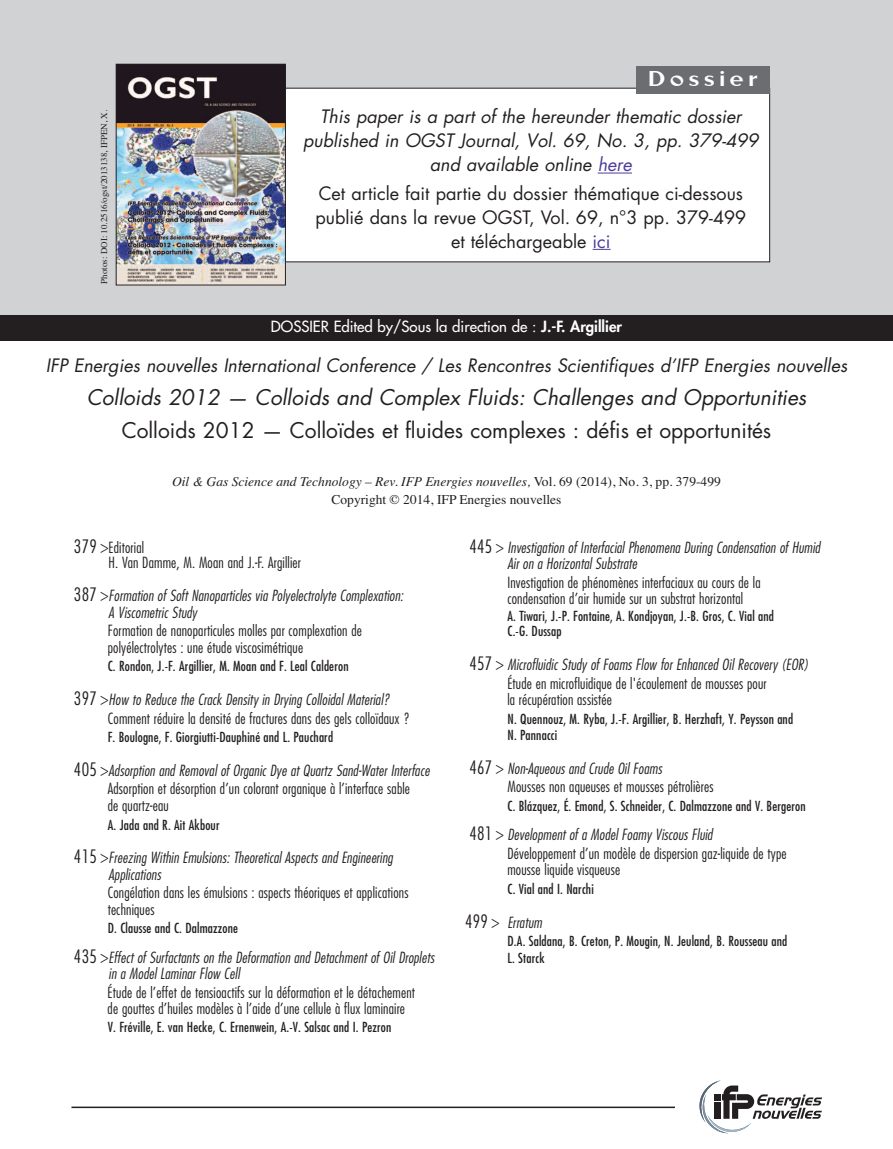
<style>
.page{position:relative;width:893px;height:1149px;background:#fff}
.page>*{position:absolute;margin:0;border:0;box-sizing:border-box;transform-origin:0 0}
.t1{font:24px "Rubino Sans ICG Fill";letter-spacing:.155em;color:#fff;scale:1.2 1}
.t2{font:italic 21px "Futura Std";color:#231f20}
.t3{font:21px "Futura Std";color:#231f20}
.t4{font:italic 18px/24px "Futura Std";color:#231f20;text-align:center}
.t5{font:18px/24px "Futura Std";color:#231f20;text-align:center}
.t6{font:300 condensed 15px/16.5px "Futura Std";letter-spacing:.01em;color:#231f20}
.t7{font:italic 300 condensed 15px/16.5px "Futura Std";letter-spacing:.01em;color:#231f20}
.t8{font:500 15px "Futura Std";color:#fff}
.t9{font:condensed 13.5px/16.5px "Futura Std";letter-spacing:.01em;color:#231f20}
.t10{font:13.5px/18px "Times";color:#231f20;text-align:center}
.t11{font:9px "Times";color:#231f20}
.s1{color:#4d3c98}
.s2{font-weight:800}
.s3{font-style:italic}
.s4{font-size:18px}
.s5{font-style:normal;font-size:18px}
.s6{font-style:normal}
</style>
<div class="page">
<div style="left:0;top:0;width:893px;height:315px;background:#d1d2d4"></div>
<div style="left:0;top:315px;width:893px;height:25px;background:#231f20"></div>
<div style="left:250px;top:88px;width:520px;height:174px;background:#fff"></div>
<hr style="left:598px;top:172px;width:34px;height:1px;background:#4d3c98">
<svg style="left:593px;top:249px;width:18px;height:1px"></svg>
<div style="left:637px;top:67px;width:133px;height:27px;background:#6c6d70"></div>
<img style="left:118px;top:66px;width:166px;height:217px">
<div style="left:116px;top:64px;width:170px;height:221px;border:1px solid #231f20"></div>
<hr style="left:71px;top:1106px;width:750px;height:1px;background:#231f20">
<div style="left:675px;top:1075px;width:147px;height:62px;background:#fff"></div>
<svg style="left:699px;top:1080px;width:123px;height:52px"></svg>
<p class="t11" style="left:99px;top:283px;width:175px;rotate:-90deg">Photos: DOI: 10.2516/ogst/2013138, IFPEN, X.</p>
<h1 class="t1" style="left:648px;top:64px;width:93px">Dossier</h1>
<p class="t4" style="left:303px;top:106px;width:457px">This paper is a part of the hereunder thematic dossier published in OGST Journal, Vol. 69, No. 3, pp. 379-499 and available online <span class="s1">here</span></p>
<p class="t5" style="left:315px;top:182px;width:432px">Cet article fait partie du dossier thématique ci-dessous publié dans la revue OGST, Vol. 69, n°3 pp. 379-499 et téléchargeable <span class="s1">ici</span></p>
<p class="t8" style="left:271px;top:319px;width:353px">DOSSIER Edited by/Sous la direction de : <span class="s2">J.-F. Argillier</span></p>
<p class="t4" style="left:46px;top:355px;width:803px">IFP Energies nouvelles International Conference / Les Rencontres Scientifiques d’IFP Energies nouvelles</p>
<h2 class="t2" style="left:87px;top:387px;width:721px">Colloids 2012 — Colloids and Complex Fluids: Challenges and Opportunities</h2>
<h2 class="t3" style="left:122px;top:420px;width:651px">Colloids 2012 — Colloïdes et fluides complexes : défis et opportunités</h2>
<p class="t10" style="left:172px;top:471px;width:550px"><span class="s3">Oil &amp; Gas Science and Technology – Rev. IFP Energies nouvelles,</span> Vol. 69 (2014), No. 3, pp. 379-499<br>Copyright © 2014, IFP Energies nouvelles</p>
<p class="t6" style="left:109px;top:540px;width:194px;line-height:15px;text-indent:-35px"><span class="s4">379 &gt;</span>Editorial<br>H. Van Damme, M. Moan and J.-F. Argillier</p>
<p class="t7" style="left:109px;top:588px;width:296px;text-indent:-35px"><span class="s5">387 &gt;</span>Formation of Soft Nanoparticles via Polyelectrolyte Complexation:<br>A Viscometric Study</p>
<p class="t6" style="left:108px;top:623px;width:256px">Formation de nanoparticules molles par complexation de polyélectrolytes : une étude viscosimétrique</p>
<p class="t9" style="left:108px;top:658px;width:242px">C. Rondon, J.-F. Argillier, M. Moan and F. Leal Calderon</p>
<p class="t6" style="left:108px;top:691px;width:304px;line-height:18.6px;text-indent:-34px"><span class="s4">397 &gt;</span><span class="s3">How to Reduce the Crack Density in Drying Colloidal Material?<br></span>Comment réduire la densité de fractures dans des gels colloïdaux ?</p>
<p class="t9" style="left:108px;top:729px;width:227px">F. Boulogne, F. Giorgiutti-Dauphiné and L. Pauchard</p>
<p class="t6" style="left:108px;top:761px;width:323px;line-height:18.6px;text-indent:-34px"><span class="s4">405 &gt;</span><span class="s3">Adsorption and Removal of Organic Dye at Quartz Sand-Water Interface<br></span>Adsorption et désorption d’un colorant organique à l’interface sable</p>
<p class="t6" style="left:108px;top:797px;width:63px">de quartz-eau</p>
<p class="t9" style="left:108px;top:816px;width:113px">A. Jada and R. Ait Akbour</p>
<p class="t7" style="left:109px;top:850px;width:286px;text-indent:-35px"><span class="s5">415 &gt;</span>Freezing Within Emulsions: Theoretical Aspects and Engineering<br>Applications</p>
<p class="t6" style="left:108px;top:885px;width:302px">Congélation dans les émulsions : aspects théoriques et applications techniques</p>
<p class="t9" style="left:108px;top:920px;width:132px">D. Clausse and C. Dalmazzone</p>
<p class="t7" style="left:109px;top:949px;width:327px;text-indent:-35px"><span class="s5">435 &gt;</span>Effect of Surfactants on the Deformation and Detachment of Oil Droplets in a Model Laminar Flow Cell</p>
<p class="t6" style="left:108px;top:984px;width:309px">Étude de l’effet de tensioactifs sur la déformation et le détachement de gouttes d’huiles modèles à l’aide d’une cellule à flux laminaire</p>
<p class="t9" style="left:108px;top:1018px;width:285px">V. Fréville, E. van Hecke, C. Ernenwein, A.-V. Salsac and I. Pezron</p>
<p class="t7" style="left:507px;top:539px;width:314px;text-indent:-38px"><span class="s5">445 &gt;</span> Investigation of Interfacial Phenomena During Condensation of Humid<br>Air on a Horizontal Substrate</p>
<p class="t6" style="left:507px;top:574px;width:255px">Investigation de phénomènes interfaciaux au cours de la condensation d’air humide sur un substrat horizontal</p>
<p class="t9" style="left:507px;top:609px;width:268px;line-height:15px">A. Tiwari, J.-P. Fontaine, A. Kondjoyan, J.-B. Gros, C. Vial and<br>C.-G. Dussap</p>
<p class="t7" style="left:469px;top:656px;width:340px;line-height:18.6px;text-align:center"><span class="s5">457 &gt;</span> Microfluidic Study of Foams Flow for Enhanced Oil Recovery (EOR)<br><span class="s6">Étude en microfluidique de l'écoulement de mousses pour</span></p>
<p class="t6" style="left:507px;top:692px;width:106px">la récupération assistée</p>
<p class="t9" style="left:507px;top:711px;width:287px">N. Quennouz, M. Ryba, J.-F. Argillier, B. Herzhaft, Y. Peysson and<br>N. Pannacci</p>
<p class="t6" style="left:507px;top:759px;width:208px;line-height:18.6px;text-indent:-38px"><span class="s4">467 &gt;</span> <span class="s3">Non-Aqueous and Crude Oil Foams<br></span>Mousses non aqueuses et mousses pétrolières</p>
<p class="t9" style="left:507px;top:798px;width:300px">C. Blázquez, É. Emond, S. Schneider, C. Dalmazzone and V. Bergeron</p>
<p class="t6" style="left:507px;top:826px;width:281px;line-height:18.6px;text-indent:-38px"><span class="s4">481 &gt;</span> <span class="s3">Development of a Model Foamy Viscous Fluid<br></span>Développement d’un modèle de dispersion gaz-liquide de type</p>
<p class="t6" style="left:507px;top:862px;width:114px">mousse liquide visqueuse</p>
<p class="t9" style="left:507px;top:881px;width:88px">C. Vial and I. Narchi</p>
<p class="t7" style="left:465px;top:914px;width:78px"><span class="s5">499 &gt;</span> Erratum</p>
<p class="t9" style="left:507px;top:933px;width:281px">D.A. Saldana, B. Creton, P. Mougin, N. Jeuland, B. Rousseau and<br>L. Starck</p>
</div>
